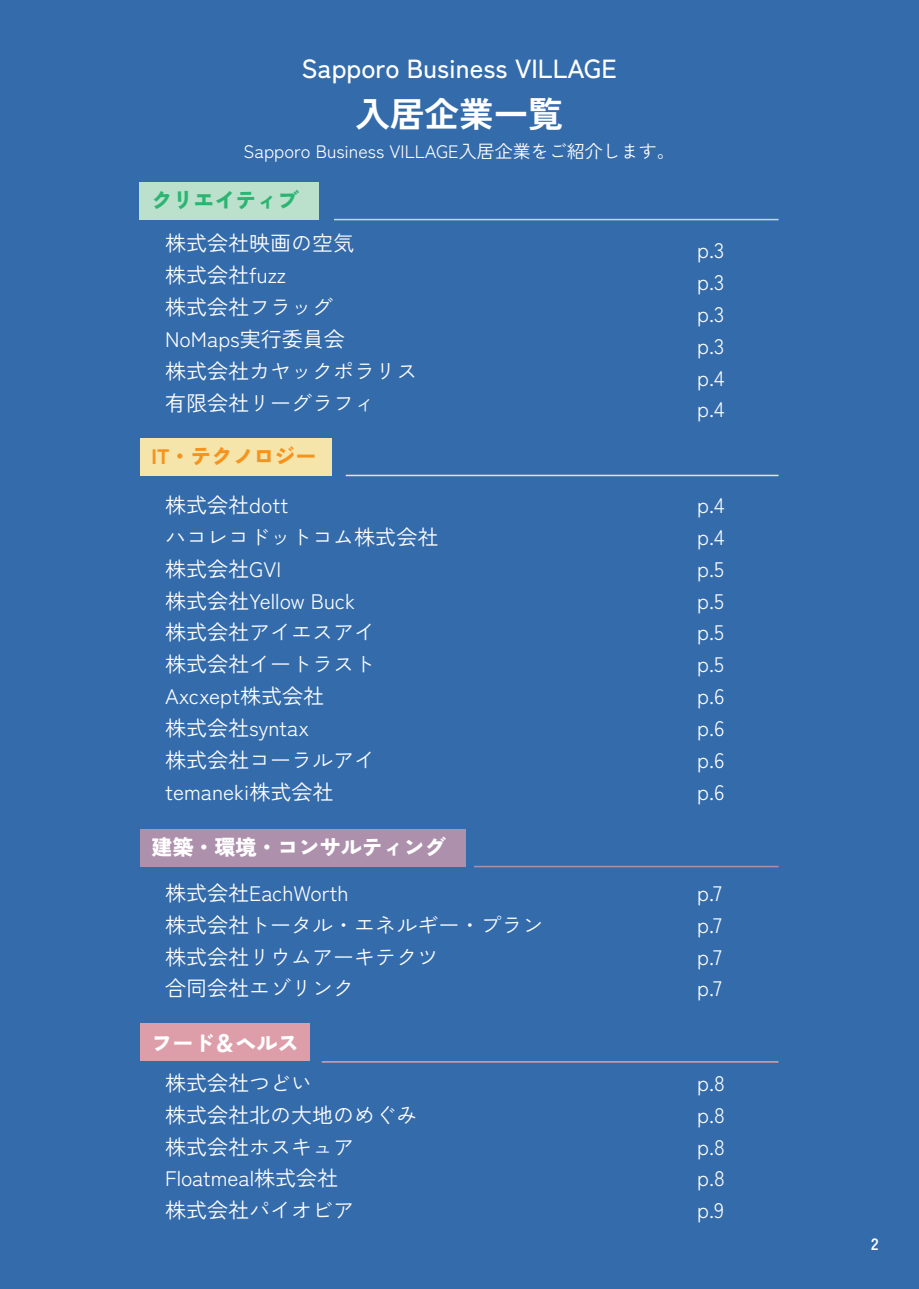
<style>
.page{position:relative;width:919px;height:1289px;background:#fff}
.page>*{position:absolute;margin:0;border:0;box-sizing:border-box;transform-origin:0 0}
.t1{font:700 34.5px "Zen Kaku Gothic New";color:#fff}
.t2{font:500 26.25px "Zen Kaku Gothic New";color:#fff}
.t3{font:21px/31.8px "Zen Kaku Gothic New";color:#fff}
.t4{font:900 21px "Zen Kaku Gothic New";color:#fff}
.t5{font:900 21px "Zen Kaku Gothic New";color:#f7931d}
.t6{font:900 21px "Zen Kaku Gothic New";color:#2bb572}
.t7{font:18px "Zen Kaku Gothic New";color:#fff}
.t8{font:700 16.5px "Zen Kaku Gothic New";color:#fff}
</style>
<div class="page">
<div style="left:0;top:0;width:918px;height:1288px;background:#346bab"></div>
<div style="left:140px;top:182px;width:179px;height:37px;background:#bbe0cc"></div>
<div style="left:140px;top:437px;width:192px;height:38px;background:#f5e5ab"></div>
<div style="left:141px;top:829px;width:325px;height:37px;background:#ad90ac"></div>
<div style="left:141px;top:1023px;width:169px;height:38px;background:#dd9ea9"></div>
<hr style="left:334px;top:219px;width:444px;height:1px;background:#bbe0cc">
<hr style="left:346px;top:474px;width:432px;height:2px;background:#f5e5ab">
<hr style="left:474px;top:865px;width:304px;height:2px;background:#ad90ac">
<hr style="left:322px;top:1061px;width:456px;height:1px;background:#dd9ea9">
<p class="t2" style="left:301px;top:52px;width:317px">Sapporo Business VILLAGE</p>
<h1 class="t1" style="left:355px;top:92px;width:209px">入居企業一覧</h1>
<p class="t7" style="left:243px;top:141px;width:433px">Sapporo Business VILLAGE入居企業をご紹介します。</p>
<p class="t6" style="left:151px;top:187px;width:148px">クリエイティブ</p>
<p class="t3" style="left:165px;top:228px;width:254px">株式会社映画の空気<br>株式会社fuzz<br>株式会社フラッグ<br>NoMaps実行委員会<br>株式会社カヤックポラリス有限会社リーグラフィ</p>
<p class="t5" style="left:151px;top:443px;width:166px">IT・テクノロジー</p>
<p class="t3" style="left:165px;top:489px;width:275px">株式会社dott<br>ハコレコドットコム株式会社株式会社GVI<br>株式会社Yellow Buck<br>株式会社アイエスアイ<br>株式会社イートラスト<br>Axcxept株式会社<br>株式会社syntax<br>株式会社コーラルアイtemaneki株式会社</p>
<p class="t4" style="left:151px;top:834px;width:295px">建築・環境・コンサルティング</p>
<p class="t3" style="left:165px;top:877px;width:380px">株式会社EachWorth<br>株式会社トータル・エネルギー・プラン株式会社リウムアーキテクツ<br>合同会社エゾリンク</p>
<p class="t4" style="left:151px;top:1029px;width:148px">フード＆ヘルス</p>
<p class="t3" style="left:165px;top:1067px;width:254px">株式会社つどい<br>株式会社北の大地のめぐみ株式会社ホスキュア<br>Floatmeal株式会社<br>株式会社パイオビア</p>
<p class="t3" style="left:697px;top:234px;width:29px;text-align:justify">p.3 p.3 p.3 p.3 p.4 p.4</p>
<p class="t3" style="left:697px;top:489px;width:29px;text-align:justify">p.4 p.4 p.5 p.5 p.5 p.5 p.6 p.6 p.6 p.6</p>
<p class="t3" style="left:697px;top:877px;width:26px;text-align:justify">p.7 p.7 p.7 p.7</p>
<p class="t3" style="left:697px;top:1067px;width:29px;text-align:justify">p.8 p.8 p.8 p.8 p.9</p>
<p class="t8" style="left:871px;top:1233px;width:9px">2</p>
</div>
